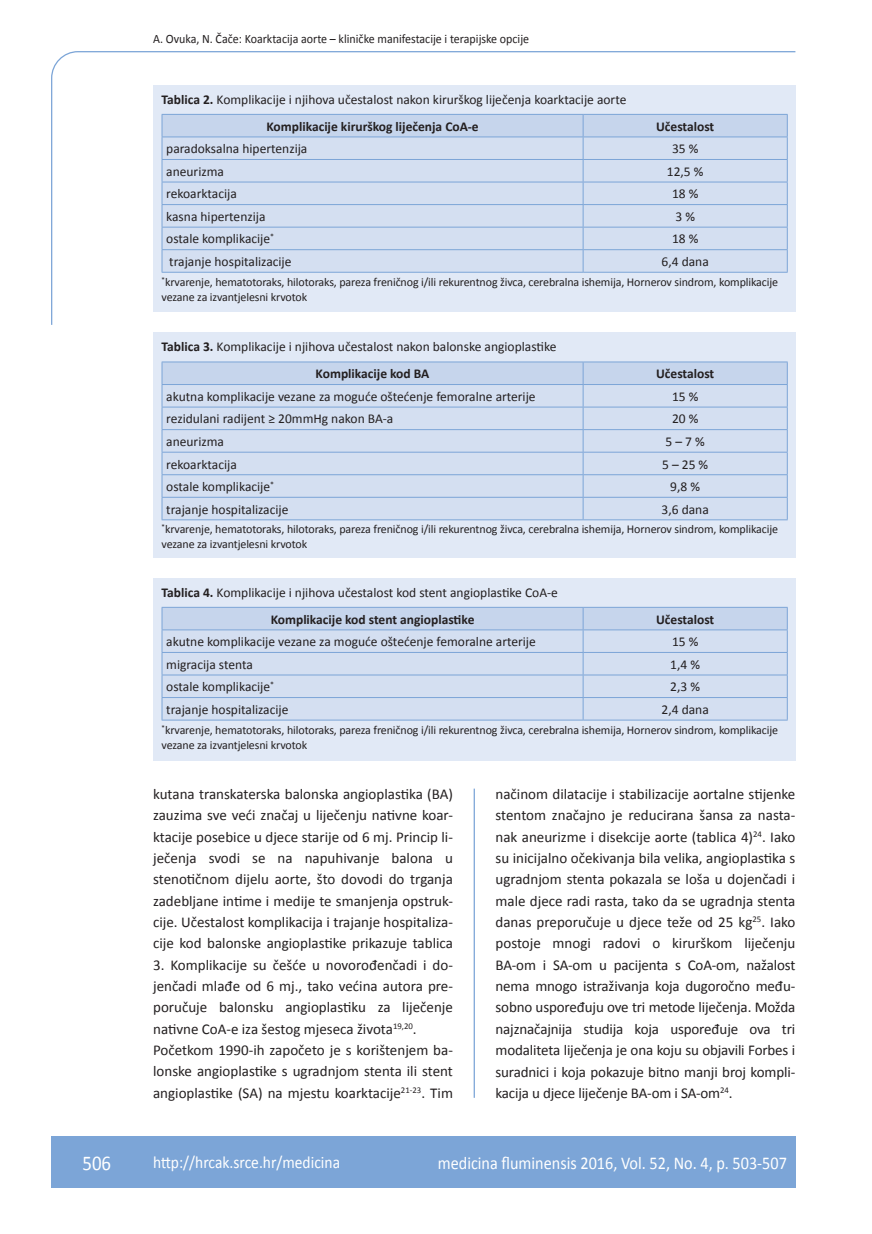
<style>
.page{position:relative;width:872px;height:1234px;background:#fff}
.page>*{position:absolute;margin:0;border:0;box-sizing:border-box;transform-origin:0 0}
.t1{font:21px "Calibri";color:#fff;scale:.9 1}
.t2{font:18px "Calibri";color:#fff;scale:.9 1}
.t3{font:17.25px "Calibri";color:#fff;scale:.9 1}
.t4{font:15px/21.3px "Calibri";color:#231f20;text-align:justify}
.t5{font:13.5px/27px "Calibri";color:#231f20}
.t6{font:700 13.5px "Calibri";color:#231f20}
.t7{font:12.75px "Calibri";color:#231f20;scale:.94 1}
.t8{font:12px/15px "Calibri";letter-spacing:-.01em;color:#231f20}
.s1{font-weight:700}
</style>
<div class="page">
<svg style="left:51px;top:51px;width:745px;height:274px"></svg>
<hr style="left:473px;top:788px;width:2px;height:309px;background:#7ca5d7">
<div style="left:51px;top:1135px;width:744px;height:51px;background:#7ca5d7"></div>
<div style="left:153px;top:578px;width:642px;height:182px;background:#e1e9f6"></div>
<svg style="left:162px;top:607px;width:626px;height:112px"></svg>
<hr style="left:162px;top:719px;width:421px;height:1px;background:#7ca5d7">
<hr style="left:583px;top:719px;width:204px;height:1px;background:#7ca5d7">
<div style="left:153px;top:85px;width:642px;height:227px;background:#e1e9f6"></div>
<svg style="left:162px;top:114px;width:626px;height:158px"></svg>
<hr style="left:162px;top:272px;width:421px;height:1px;background:#7ca5d7">
<hr style="left:583px;top:272px;width:204px;height:1px;background:#7ca5d7">
<div style="left:153px;top:332px;width:642px;height:226px;background:#e1e9f6"></div>
<hr style="left:162px;top:361px;width:421px;height:1px;background:#7ca5d7">
<hr style="left:583px;top:361px;width:204px;height:1px;background:#7ca5d7">
<svg style="left:162px;top:362px;width:626px;height:157px"></svg>
<hr style="left:162px;top:519px;width:421px;height:1px;background:#7ca5d7">
<hr style="left:583px;top:519px;width:204px;height:1px;background:#7ca5d7">
<p class="t7" style="left:153px;top:30px;width:401px">A. Ovuka, N. Čače: Koarktacija aorte – kliničke manifestacije i terapijske opcije</p>
<p class="t5" style="left:266px;top:85px;width:361px;text-indent:-105px"><span class="s1">Tablica 2.</span> Komplikacije i njihova učestalost nakon kirurškog liječenja koarktacije aorte<br><span class="s1">Komplikacije kirurškog liječenja CoA-e</span></p>
<p class="t6" style="left:656px;top:118px;width:60px">Učestalost</p>
<p class="t5" style="left:166px;top:135px;width:143px">paradoksalna hipertenzija</p>
<p class="t5" style="left:672px;top:135px;width:28px">35 %</p>
<p class="t5" style="left:166px;top:157px;width:59px">aneurizma</p>
<p class="t5" style="left:667px;top:157px;width:38px">12,5 %</p>
<p class="t5" style="left:166px;top:180px;width:72px">rekoarktacija</p>
<p class="t5" style="left:672px;top:180px;width:28px">18 %</p>
<p class="t5" style="left:166px;top:202px;width:101px">kasna hipertenzija</p>
<p class="t5" style="left:675px;top:202px;width:21px">3%</p>
<p class="t5" style="left:166px;top:225px;width:109px">ostale komplikacije<sup>*</sup></p>
<p class="t5" style="left:672px;top:225px;width:28px">18 %</p>
<p class="t5" style="left:169px;top:247px;width:124px">trajanje hospitalizacije</p>
<p class="t5" style="left:661px;top:247px;width:49px">6,4 dana</p>
<p class="t8" style="left:162px;top:274px;width:618px"><sup>*</sup>krvarenje, hematotoraks, hilotoraks, pareza freničnog i/ili rekurentnog živca, cerebralna ishemija, Hornerov sindrom, komplikacije vezane za izvantjelesni krvotok</p>
<p class="t5" style="left:316px;top:332px;width:242px;text-indent:-154px"><span class="s1">Tablica 3.</span> Komplikacije i njihova učestalost nakon balonske angioplastike<br><span class="s1">Komplikacije kod BA</span></p>
<p class="t6" style="left:656px;top:365px;width:60px">Učestalost</p>
<p class="t5" style="left:166px;top:382px;width:371px">akutna komplikacije vezane za moguće oštećenje femoralne arterije</p>
<p class="t5" style="left:672px;top:382px;width:28px">15 %</p>
<p class="t5" style="left:166px;top:404px;width:228px">rezidulani radijent ≥ 20mmHg nakon BA-a</p>
<p class="t5" style="left:672px;top:404px;width:28px">20 %</p>
<p class="t5" style="left:166px;top:427px;width:59px">aneurizma</p>
<p class="t5" style="left:665px;top:427px;width:41px">5 – 7%</p>
<p class="t5" style="left:166px;top:450px;width:72px">rekoarktacija</p>
<p class="t5" style="left:662px;top:450px;width:48px">5 – 25 %</p>
<p class="t5" style="left:166px;top:472px;width:109px">ostale komplikacije<sup>*</sup></p>
<p class="t5" style="left:670px;top:472px;width:31px">9,8 %</p>
<p class="t5" style="left:166px;top:495px;width:124px">trajanje hospitalizacije</p>
<p class="t5" style="left:661px;top:495px;width:49px">3,6 dana</p>
<p class="t8" style="left:162px;top:521px;width:618px"><sup>*</sup>krvarenje, hematotoraks, hilotoraks, pareza freničnog i/ili rekurentnog živca, cerebralna ishemija, Hornerov sindrom, komplikacije vezane za izvantjelesni krvotok</p>
<p class="t5" style="left:271px;top:578px;width:289px;text-indent:-109px"><span class="s1">Tablica 4.</span> Komplikacije i njihova učestalost kod stent angioplastike CoA-e<br><span class="s1">Komplikacije kod stent angioplastike</span></p>
<p class="t6" style="left:656px;top:610px;width:60px">Učestalost</p>
<p class="t5" style="left:166px;top:627px;width:371px">akutne komplikacije vezane za moguće oštećenje femoralne arterije</p>
<p class="t5" style="left:672px;top:627px;width:28px">15 %</p>
<p class="t5" style="left:166px;top:650px;width:88px">migracija stenta</p>
<p class="t5" style="left:670px;top:650px;width:31px">1,4 %</p>
<p class="t5" style="left:166px;top:672px;width:109px">ostale komplikacije<sup>*</sup></p>
<p class="t5" style="left:670px;top:672px;width:31px">2,3 %</p>
<p class="t5" style="left:166px;top:695px;width:124px">trajanje hospitalizacije</p>
<p class="t5" style="left:661px;top:695px;width:49px">2,4 dana</p>
<p class="t8" style="left:162px;top:721px;width:618px"><sup>*</sup>krvarenje, hematotoraks, hilotoraks, pareza freničnog i/ili rekurentnog živca, cerebralna ishemija, Hornerov sindrom, komplikacije vezane za izvantjelesni krvotok</p>
<p class="t4" style="left:153px;top:782px;width:301px">kutana transkaterska balonska angioplastika (BA) zauzima sve veći značaj u liječenju nativne koar&shy;ktacije posebice u djece starije od 6 mj. Princip li&shy;ječenja svodi se na napuhivanje balona u stenotičnom dijelu aorte, što dovodi do trganja zadebljane intime i medije te smanjenja opstruk&shy;cije. Učestalost komplikacija i trajanje hospitaliza&shy;cije kod balonske angioplastike prikazuje tablica</p>
<p class="t4" style="left:153px;top:953px;width:301px;text-align:left">3. Komplikacije su češće u novorođenčadi i do&shy;jenčadi mlađe od 6 mj., tako većina autora pre&shy;poručuje balonsku angioplastiku za liječenje nativne CoA-e iza šestog mjeseca života<sup>19,20</sup>.<br>Početkom 1990-ih započeto je s korištenjem ba&shy;lonske angioplastike s ugradnjom stenta ili stent angioplastike (SA) na mjestu koarktacije<sup>21-23</sup>. Tim</p>
<p class="t4" style="left:495px;top:782px;width:301px">načinom dilatacije i stabilizacije aortalne stijenke stentom značajno je reducirana šansa za nasta&shy;nak aneurizme i disekcije aorte (tablica 4)<sup>24</sup>. Iako su inicijalno očekivanja bila velika, angioplastika s ugradnjom stenta pokazala se loša u dojenčadi i male djece radi rasta, tako da se ugradnja stenta danas preporučuje u djece teže od 25 kg<sup>25</sup>. Iako postoje mnogi radovi o kirurškom liječenju BA-om i SA-om u pacijenta s CoA-om, nažalost nema mnogo istraživanja koja dugoročno među&shy;sobno uspoređuju ove tri metode liječenja. Možda najznačajnija studija koja uspoređuje ova tri modaliteta liječenja je ona koju su objavili Forbes i suradnici i koja pokazuje bitno manji broj kompli&shy;kacija u djece liječenje BA-om i SA-om<sup>24</sup>.</p>
<h1 class="t1" style="left:82px;top:1149px;width:33px">506</h1>
<p class="t3" style="left:153px;top:1150px;width:209px">http://hrcak.srce.hr/medicina</p>
<p class="t2" style="left:438px;top:1151px;width:389px">medicina fluminensis 2016, Vol. 52, No. 4, p. 503-507</p>
</div>
